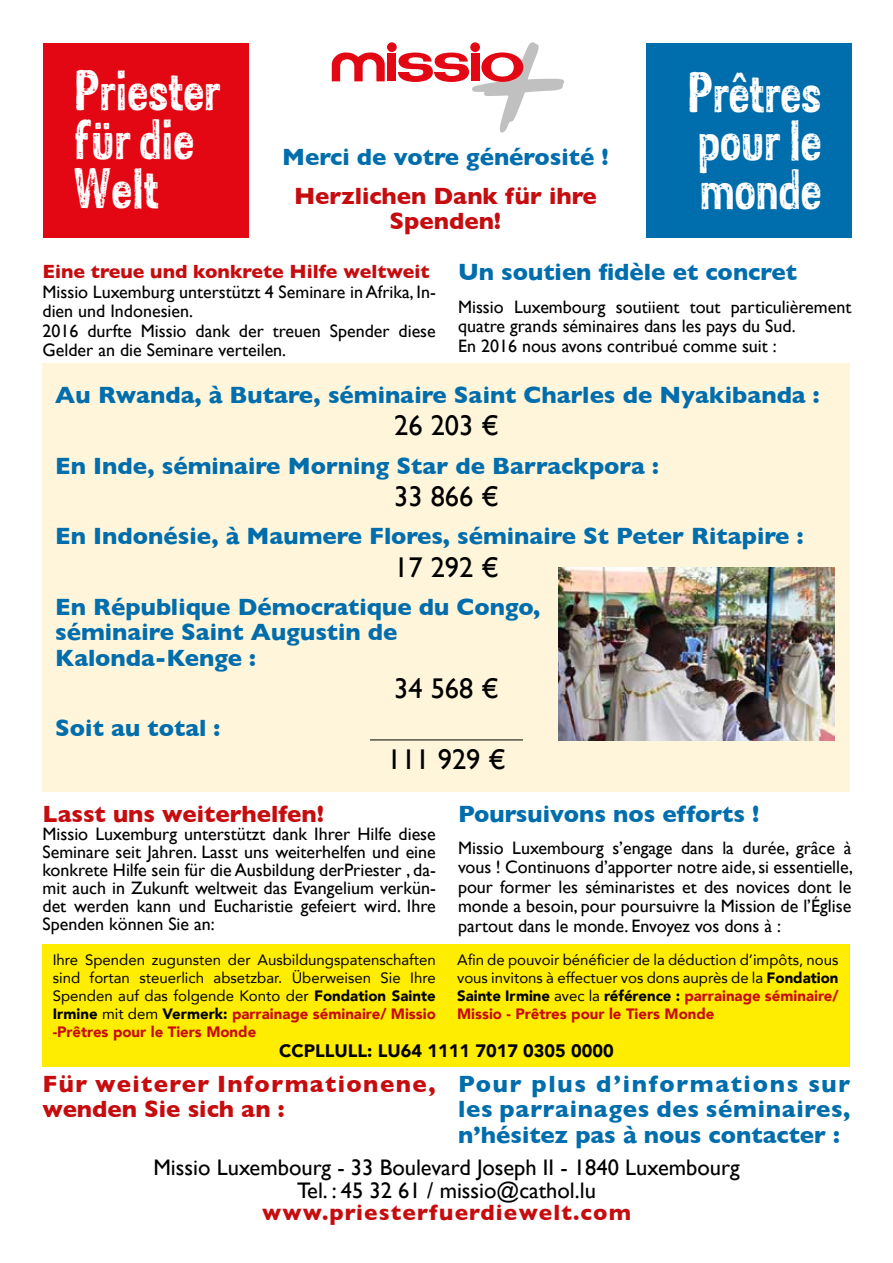
<style>
.page{position:relative;width:893px;height:1263px;background:#fff}
.page>*{position:absolute;margin:0;border:0;box-sizing:border-box;transform-origin:0 0}
.t1{font:46.65px/48.8px "Sans Culottes";color:#fff;text-align:justify;scale:.96 1}
.t2{font:28.5px "Gill Sans";color:#000}
.t3{font:700 24px/25.5px "Gill Sans";color:#006dac}
.t4{font:700 24px/25.5px "Gill Sans";color:#c60c0e;text-align:center}
.t5{font:700 24px/25.5px "Gill Sans";letter-spacing:.06em;color:#c60c0e}
.t6{font:22.5px/22.5px "Gill Sans";color:#000;text-align:center}
.t7{font:700 22.5px "Gill Sans";letter-spacing:.05em;color:#c60c0e}
.t8{font:700 19.5px "Gill Sans";color:#c60c0e}
.t9{font:18px/19.5px "Gill Sans";color:#000}
.t10{font:900 18px "Avenir";color:#000}
.t11{font:15px/18px "Avenir";color:#000;text-align:justify}
.s1{font-weight:900}
.s2{font-weight:900;color:#c60c0e}
</style>
<div class="page">
<div style="left:646px;top:43px;width:205px;height:195px;background:#006dac"></div>
<div style="left:43px;top:43px;width:206px;height:195px;background:#e30613"></div>
<div style="left:387px;top:54px;width:9px;height:27px;background:#e30613"></div>
<svg style="left:398px;top:42px;width:166px;height:91px"></svg>
<div style="left:387px;top:42px;width:10px;height:10px;background:#e30613;border-radius:50%"></div>
<div style="left:470px;top:42px;width:10px;height:10px;background:#e30613;border-radius:50%"></div>
<div style="left:471px;top:53px;width:9px;height:28px;background:#e30613"></div>
<svg style="left:332px;top:53px;width:53px;height:28px"></svg>
<div style="left:43px;top:363px;width:807px;height:429px;background:#fff5da"></div>
<hr style="left:370px;top:740px;width:153px;height:1px;background:#000">
<div style="left:43px;top:944px;width:807px;height:122px;background:#ffed00"></div>
<img style="left:558px;top:567px;width:277px;height:173px">
<h1 class="t1" style="left:74px;top:65px;width:153px;text-align:left">Priester für die<br>Welt</h1>
<h3 class="t3" style="left:282px;top:144px;width:328px">Merci de votre générosité !</h3>
<h3 class="t4" style="left:294px;top:182px;width:304px">Herzlichen Dank für ihre<br>Spenden!</h3>
<h1 class="t1" style="left:688px;top:67px;width:141px">Prêtres pour le monde</h1>
<h3 class="t3" style="left:458px;top:259px;width:340px">Un soutien fidèle et concret</h3>
<p class="t9" style="left:458px;top:297px;width:395px">Missio Luxembourg soutiient tout particulièrement quatre grands séminaires dans les pays du Sud.<br>En 2016 nous avons contribué comme suit :</p>
<p class="t8" style="left:43px;top:256px;width:389px">Eine treue und konkrete Hilfe weltweit</p>
<p class="t9" style="left:43px;top:282px;width:395px">Missio Luxemburg unterstützt 4 Seminare in Afrika, In&shy;dien und Indonesien.<br>2016 durfte Missio dank der treuen Spender diese Gelder an die Seminare verteilen.</p>
<h3 class="t3" style="left:55px;top:382px;width:766px">Au Rwanda, à Butare, séminaire Saint Charles de Nyakibanda :</h3>
<h2 class="t2" style="left:394px;top:409px;width:106px">26 203 €</h2>
<h3 class="t3" style="left:55px;top:452px;width:605px">En Inde, séminaire Morning Star de Barrackpora :</h3>
<h2 class="t2" style="left:394px;top:480px;width:106px">33 866 €</h2>
<h3 class="t3" style="left:55px;top:523px;width:750px">En Indonésie, à Maumere Flores, séminaire St Peter Ritapire :</h3>
<h2 class="t2" style="left:394px;top:550px;width:106px">17 292 €</h2>
<h3 class="t3" style="left:55px;top:593px;width:487px">En République Démocratique du Congo, séminaire Saint Augustin de<br>Kalonda-Kenge :</h3>
<h2 class="t2" style="left:394px;top:672px;width:106px">34 568 €</h2>
<h3 class="t3" style="left:55px;top:715px;width:167px">Soit au total :</h3>
<h2 class="t2" style="left:387px;top:742px;width:120px">111 929 €</h2>
<h3 class="t3" style="left:458px;top:800px;width:303px">Poursuivons nos efforts !</h3>
<p class="t9" style="left:458px;top:838px;width:397px;text-align:justify">Missio Luxembourg s’engage dans la durée, grâce à vous ! Continuons d’apporter notre aide, si essentielle, pour former les séminaristes et des novices dont le monde a besoin, pour poursuivre la Mission de l’Église partout dans le monde. Envoyez vos dons à :</p>
<h3 class="t4" style="left:43px;top:800px;width:283px">Lasst uns weiterhelfen!</h3>
<p class="t9" style="left:43px;top:824px;width:395px;line-height:18px;text-align:justify">Missio Luxemburg unterstützt dank Ihrer Hilfe diese Seminare seit Jahren. Lasst uns weiterhelfen und eine konkrete Hilfe sein für die Ausbildung derPriester , da&shy;mit auch in Zukunft weltweit das Evangelium verkün&shy;det werden kann und Eucharistie gefeiert wird. Ihre Spenden können Sie an:</p>
<p class="t11" style="left:53px;top:951px;width:385px">Ihre Spenden zugunsten der Ausbildungspatenschaften sind fortan steuerlich absetzbar. Überweisen Sie Ihre Spenden auf das folgende Konto der <span class="s1">Fondation Sainte Irmine</span> mit dem <span class="s1">Vermerk:</span> <span class="s2">parrainage séminaire/ Missio -Prêtres pour le Tiers Monde</span></p>
<p class="t10" style="left:279px;top:1035px;width:336px">CCPLLULL: LU64 1111 7017 0305 0000</p>
<p class="t11" style="left:457px;top:951px;width:383px">Afin de pouvoir bénéficier de la déduction d’impôts, nous vous invitons à effectuer vos dons auprès de la <span class="s1">Fondation Sainte Irmine</span> avec la <span class="s1">référence :</span> <span class="s2">parrainage séminaire/ Missio - Prêtres pour le Tiers Monde</span></p>
<h3 class="t5" style="left:43px;top:1070px;width:395px">Für weiterer Informationene, wenden Sie sich an :</h3>
<h3 class="t3" style="left:458px;top:1070px;width:394px;text-align:justify">Pour plus d’informations sur les parrainages des séminaires, n’hésitez pas à nous contacter :</h3>
<p class="t6" style="left:153px;top:1156px;width:588px">Missio Luxembourg - 33 Boulevard Joseph II - 1840 Luxembourg<br>Tel. : 45 32 61 / missio@cathol.lu</p>
<p class="t7" style="left:262px;top:1195px;width:370px">www.priesterfuerdiewelt.com</p>
</div>
